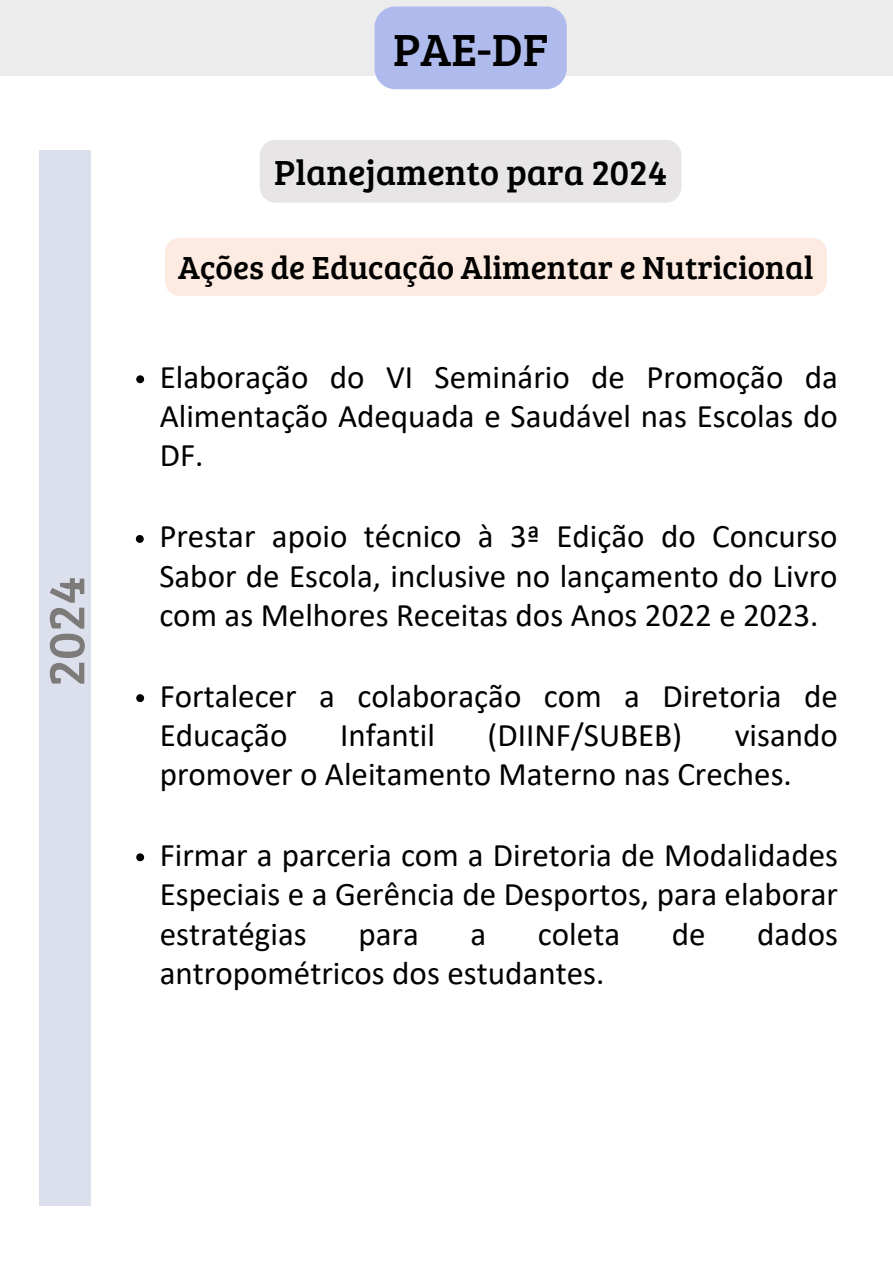
<style>
.page{position:relative;width:893px;height:1264px;background:#fff}
.page>*{position:absolute;margin:0;border:0;box-sizing:border-box;transform-origin:0 0}
.t1{font:52.5px "Bree Serif";color:#7d7a7a}
.t2{font:46.5px "Bree Serif";color:#000}
.t3{font:36px "Bree Serif";color:#000}
.t4{font:33px/39.3px "Calibri";color:#000;text-align:justify}
.t5{font:33px "Bree Serif";color:#000}
</style>
<div class="page">
<div style="left:39px;top:151px;width:51px;height:1055px;background:#dcdfec"></div>
<div style="left:0;top:0;width:892px;height:75px;background:#edecec"></div>
<div style="left:374px;top:6px;width:192px;height:83px;background:#b0bbed"></div>
<div style="left:260px;top:140px;width:421px;height:63px;background:#e7e5e5;border-radius:16px"></div>
<svg style="left:136px;top:535px;width:8px;height:8px"></svg>
<div style="left:165px;top:238px;width:661px;height:58px;background:#fdeae1;border-radius:15px"></div>
<svg style="left:136px;top:694px;width:8px;height:8px"></svg>
<svg style="left:136px;top:853px;width:8px;height:8px"></svg>
<svg style="left:136px;top:375px;width:8px;height:8px"></svg>
<p class="t1" style="left:28px;top:686px;width:112px;rotate:-90deg">2024</p>
<p class="t2" style="left:393px;top:16px;width:156px">PAE-DF</p>
<p class="t3" style="left:274px;top:146px;width:394px">Planejamento para 2024</p>
<p class="t5" style="left:178px;top:244px;width:637px">Ações de Educação Alimentar e Nutricional</p>
<p class="t4" style="left:160px;top:360px;width:679px">Elaboração do VI Seminário de Promoção da Alimentação Adequada e Saudável nas Escolas do DF.</p>
<p class="t4" style="left:159px;top:519px;width:679px">Prestar apoio técnico à 3ª Edição do Concurso Sabor de Escola, inclusive no lançamento do Livro com as Melhores Receitas dos Anos 2022 e 2023.</p>
<p class="t4" style="left:160px;top:678px;width:679px">Fortalecer a colaboração com a Diretoria de<br>Educação</p>
<p class="t4" style="left:340px;top:718px;width:97px">Infantil</p>
<p class="t4" style="left:487px;top:718px;width:196px">(DIINF/SUBEB)</p>
<p class="t4" style="left:160px;top:718px;width:679px;text-indent:575px">visando promover o Aleitamento Materno nas Creches.</p>
<p class="t4" style="left:160px;top:837px;width:679px">Firmar a parceria com a Diretoria de Modalidades Especiais e a Gerência de Desportos, para elaborar estratégias</p>
<p class="t4" style="left:358px;top:916px;width:62px">para</p>
<p class="t4" style="left:470px;top:916px;width:17px">a</p>
<p class="t4" style="left:538px;top:916px;width:84px">coleta</p>
<p class="t4" style="left:671px;top:916px;width:35px">de</p>
<p class="t4" style="left:757px;top:916px;width:82px">dados</p>
<p class="t4" style="left:160px;top:956px;width:446px">antropométricos dos estudantes.</p>
</div>
